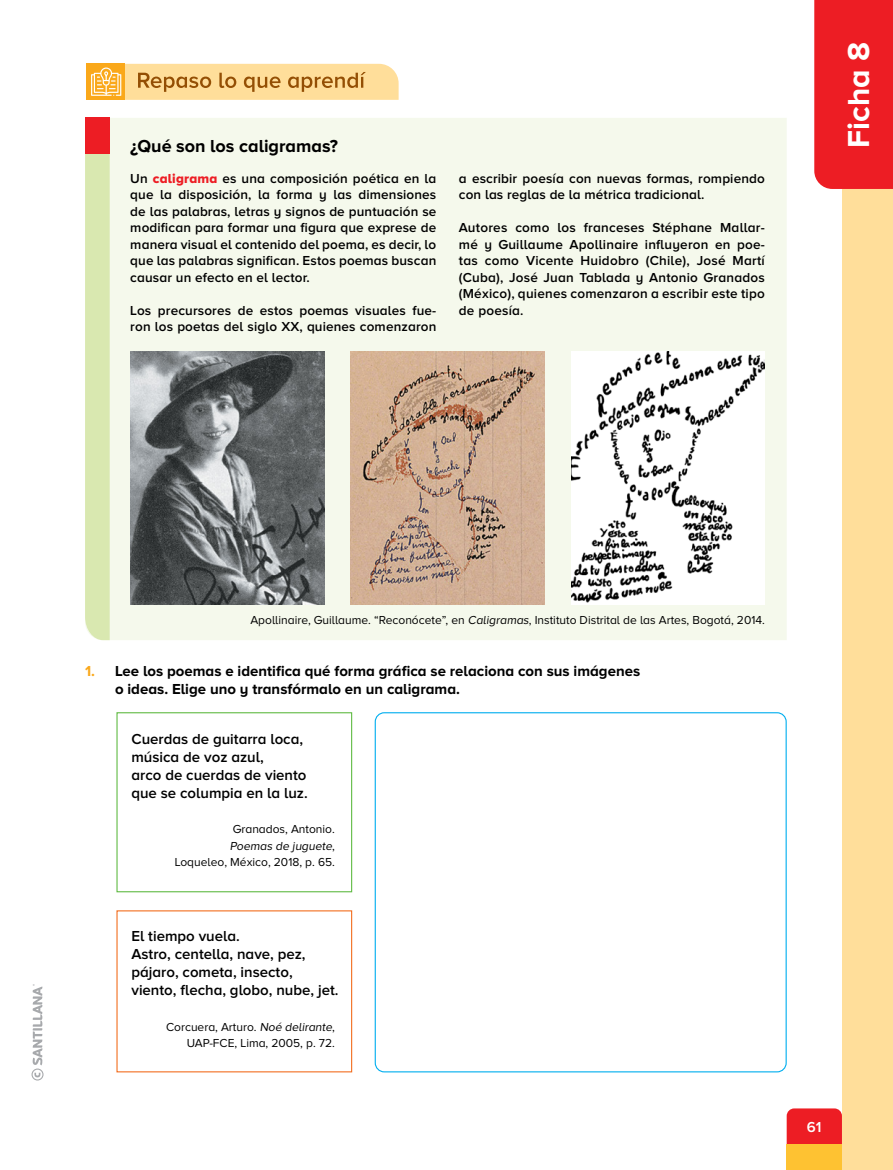
<style>
.page{position:relative;width:893px;height:1170px;background:#fff}
.page>*{position:absolute;margin:0;border:0;box-sizing:border-box;transform-origin:0 0}
.t1{font:700 31.5px "Proxima Nova A";color:#fff}
.t2{font:700 18px "Proxima Nova A";color:#000}
.t3{font:600 15px/18px "Proxima Nova A";color:#000}
.t4{font:700 15px/18px "Proxima Nova A";color:#000}
.t5{font:600 15px "Proxima Nova A";color:#fff}
.t6{font:600 13.5px/16.5px "Proxima Nova A";letter-spacing:.01em;color:#000;text-align:justify}
.t7{font:12px/16.5px "Proxima Nova A";color:#000;text-align:right}
.s1{font-family:"Proxima Nova A Extrabld";font-weight:400;color:#ed1d24}
.s2{color:#faa81a}
</style>
<div class="page">
<div style="left:842px;top:0;width:51px;height:1169px;background:#ffde9a"></div>
<div style="left:787px;top:1108px;width:55px;height:36px;background:#ed1d24"></div>
<div style="left:787px;top:1144px;width:55px;height:25px;background:#fec232"></div>
<div style="left:814px;top:0;width:79px;height:189px;background:#ed1d24"></div>
<div style="left:110px;top:118px;width:677px;height:522px;background:#f5f9ec"></div>
<div style="left:85px;top:154px;width:25px;height:486px;background:#d9e8b0"></div>
<div style="left:85px;top:118px;width:25px;height:36px;background:#ed1d24"></div>
<svg style="left:86px;top:64px;width:313px;height:36px"></svg>
<img style="left:130px;top:352px;width:194px;height:252px">
<img style="left:351px;top:352px;width:193px;height:252px">
<img style="left:571px;top:352px;width:194px;height:252px">
<div style="left:375px;top:712px;width:412px;height:360px;border:1px solid #00aeef;border-radius:9px"></div>
<div style="left:116px;top:712px;width:236px;height:180px;border:1px solid #62bb46"></div>
<svg style="left:32px;top:984px;width:12px;height:96px"></svg>
<h2 class="t2" style="left:130px;top:136px;width:209px">¿Qué son los caligramas?</h2>
<p class="t6" style="left:130px;top:169px;width:308px">Un <span class="s1">caligrama</span> es una composición poética en la que la disposición, la forma y las dimensiones de las palabras, letras y signos de puntuación se modifican para formar una figura que exprese de manera visual el contenido del poema, es decir, lo que las palabras significan. Estos poemas buscan causar un efecto en el lector.</p>
<p class="t6" style="left:130px;top:301px;width:308px">Los precursores de estos poemas visuales fue&shy;ron los poetas del siglo XX, quienes comenzaron</p>
<p class="t6" style="left:459px;top:169px;width:308px">a escribir poesía con nuevas formas, rompiendo con las reglas de la métrica tradicional.</p>
<p class="t6" style="left:459px;top:219px;width:308px">Autores como los franceses Stéphane Mallar&shy;mé y Guillaume Apollinaire influyeron en poe&shy;tas como Vicente Huidobro (Chile), José Martí (Cuba), José Juan Tablada y Antonio Granados (México), quienes comenzaron a escribir este tipo de poesía.</p>
<h1 class="t1" style="left:841px;top:148px;width:107px;rotate:-90deg">Ficha 8</h1>
<p class="t7" style="left:250px;top:611px;width:516px">Apollinaire, Guillaume. “Reconócete”, en Caligramas, Instituto Distrital de las Artes, Bogotá, 2014.</p>
<p class="t4" style="left:115px;top:662px;width:527px;text-indent:-30px"><span class="s2">1.</span> Lee los poemas e identifica qué forma gráfica se relaciona con sus imágenes o ideas. Elige uno y transfórmalo en un caligrama.</p>
<p class="t3" style="left:131px;top:729px;width:178px">Cuerdas de guitarra loca, música de voz azul,<br>arco de cuerdas de viento que se columpia en la luz.</p>
<p class="t7" style="left:175px;top:820px;width:162px">Granados, Antonio.<br>Poemas de juguete,<br>Loqueleo, México, 2018, p. 65.</p>
<p class="t3" style="left:131px;top:927px;width:209px">El tiempo vuela.<br>Astro, centella, nave, pez, pájaro, cometa, insecto, viento, flecha, globo, nube, jet.</p>
<p class="t7" style="left:166px;top:1018px;width:170px">Corcuera, Arturo. Noé delirante,<br>UAP-FCE, Lima, 2005, p. 72.</p>
<p class="t5" style="left:807px;top:1118px;width:16px">61</p>
</div>
